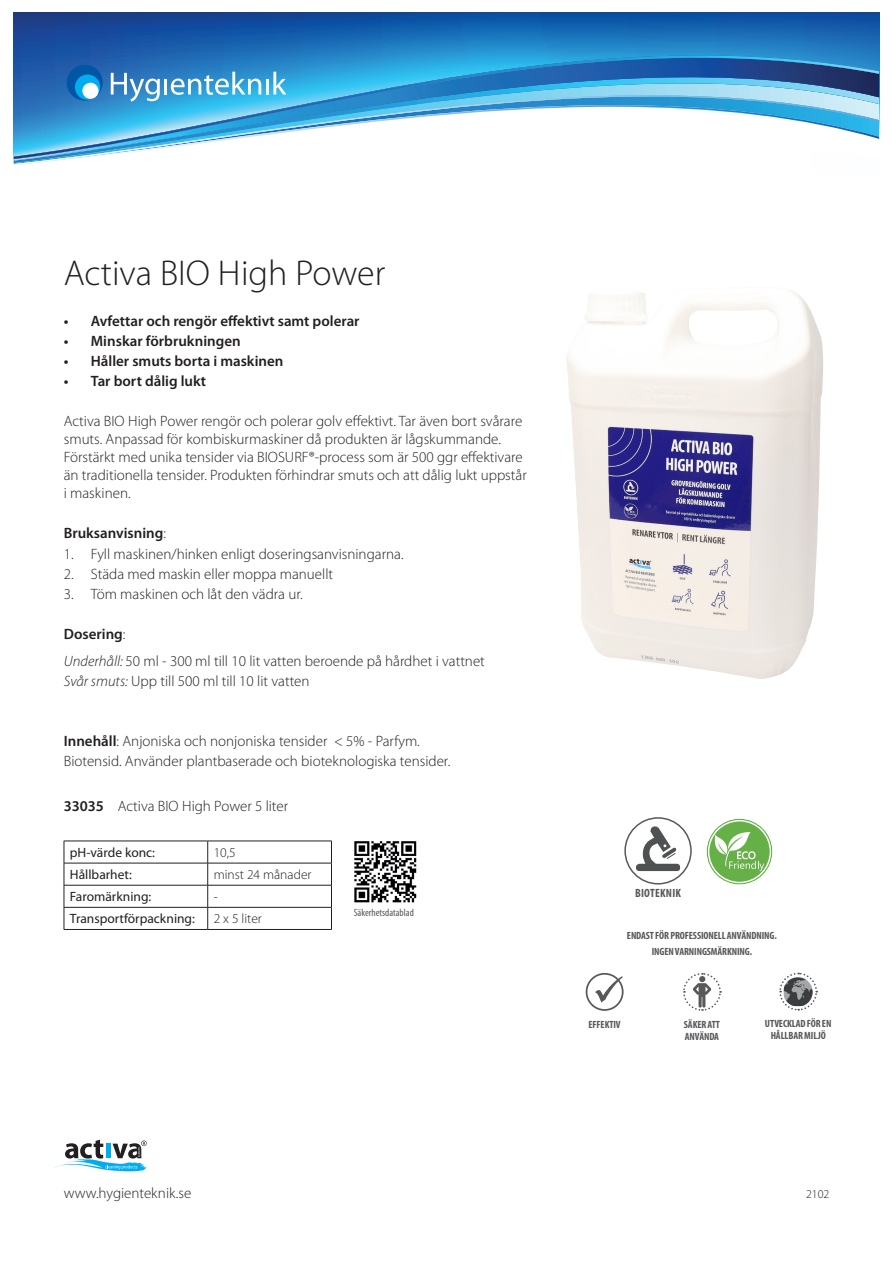
<style>
.page{position:relative;width:893px;height:1263px;background:#fff}
.page>*{position:absolute;margin:0;border:0;box-sizing:border-box;transform-origin:0 0}
.Brödtext_8p{font:300 36px "Myriad Pro";color:#231f20}
.Brödtext_8p-2{font:300 15px/18px "Myriad Pro";color:#231f20}
.Brödtext_8p-3{font:600 15px "Myriad Pro";color:#231f20}
.t1{font:13.5px "Myriad Pro";color:#231f20}
.t2{font:300 13.5px "Myriad Pro";color:#231f20}
.t3{font:700 condensed 12px "Myriad Pro";letter-spacing:.02em;color:#57585a}
.t4{font:300 12px "Myriad Pro";color:#231f20}
.t5{font:700 condensed 10.5px/12px "Myriad Pro";letter-spacing:-.01em;color:#57585a;text-align:center}
.Brödtext{font:condensed 10.5px "Myriad Pro";color:#57585a}
.s1{font-weight:300}
.s2{font-style:italic}
.s3{font-weight:600}
</style>
<div class="page">
<svg style="left:14px;top:12px;width:865px;height:25px;background:#1254a2"></svg>
<svg style="left:14px;top:37px;width:865px;height:124px;background:#3381c1"></svg>
<svg style="left:14px;top:56px;width:865px;height:103px"></svg>
<div style="left:67px;top:65px;width:36px;height:36px;background:#0155a5;border-radius:50%"></div>
<div style="left:75px;top:75px;width:25px;height:25px;background:#00aeef;border-radius:50%"></div>
<svg style="left:111px;top:73px;width:49px;height:29px"></svg>
<hr style="left:164px;top:79px;width:3px;height:16px;background:#fff">
<svg style="left:171px;top:72px;width:90px;height:23px"></svg>
<hr style="left:266px;top:79px;width:3px;height:16px;background:#fff">
<svg style="left:273px;top:72px;width:13px;height:23px"></svg>
<div style="left:82px;top:83px;width:17px;height:16px;background:#fff;border-radius:50%"></div>
<svg style="left:55px;top:1140px;width:92px;height:31px"></svg>
<hr style="left:64px;top:841px;width:144px;height:1px;background:#231f20">
<hr style="left:208px;top:841px;width:124px;height:1px;background:#231f20">
<hr style="left:64px;top:863px;width:144px;height:1px;background:#231f20">
<hr style="left:208px;top:863px;width:124px;height:1px;background:#231f20">
<hr style="left:64px;top:885px;width:144px;height:1px;background:#231f20">
<hr style="left:208px;top:885px;width:124px;height:1px;background:#231f20">
<hr style="left:64px;top:907px;width:144px;height:1px;background:#231f20">
<svg style="left:64px;top:841px;width:1px;height:88px"></svg>
<hr style="left:208px;top:907px;width:124px;height:1px;background:#231f20">
<svg style="left:207px;top:841px;width:1px;height:88px"></svg>
<svg style="left:331px;top:841px;width:1px;height:88px"></svg>
<hr style="left:64px;top:929px;width:144px;height:1px;background:#231f20">
<hr style="left:208px;top:929px;width:124px;height:1px;background:#231f20">
<img style="left:566px;top:290px;width:257px;height:389px">
<div style="left:586px;top:973px;width:38px;height:38px;border:2px solid #57585a;border-radius:50%"></div>
<svg style="left:595px;top:976px;width:28px;height:26px"></svg>
<svg style="left:683px;top:973px;width:39px;height:38px"></svg>
<svg style="left:779px;top:972px;width:39px;height:39px"></svg>
<svg style="left:708px;top:820px;width:63px;height:63px"></svg>
<svg style="left:636px;top:826px;width:44px;height:45px"></svg>
<div style="left:624px;top:817px;width:68px;height:67px;border:2px solid #57585a;border-radius:50%"></div>
<img style="left:354px;top:841px;width:63px;height:62px">
<p class="Brödtext_8p" style="left:64px;top:252px;width:323px">Activa BIO High Power</p>
<p class="Brödtext_8p-3" style="left:64px;top:311px;width:297px">• Avfettar och rengör effektivt samt polerar</p>
<p class="Brödtext_8p-3" style="left:64px;top:331px;width:178px">• Minskar förbrukningen</p>
<p class="Brödtext_8p-3" style="left:64px;top:351px;width:221px">• Håller smuts borta i maskinen</p>
<p class="Brödtext_8p-3" style="left:64px;top:371px;width:144px">• Tar bort dålig lukt</p>
<p class="Brödtext_8p-2" style="left:64px;top:412px;width:464px">Activa BIO High Power rengör och polerar golv effektivt. Tar även bort svårare smuts. Anpassad för kombiskurmaskiner då produkten är lågskummande.<br>Förstärkt med unika tensider via BIOSURF®-process som är 500 ggr effektivare än traditionella tensider. Produkten förhindrar smuts och att dålig lukt uppstår i maskinen.</p>
<p class="Brödtext_8p-3" style="left:64px;top:524px;width:104px">Bruksanvisning<span class="s1">:</span></p>
<p class="Brödtext_8p-2" style="left:64px;top:544px;width:341px">1. Fyll maskinen/hinken enligt doseringsanvisningarna.</p>
<p class="Brödtext_8p-2" style="left:64px;top:564px;width:271px">2. Städa med maskin eller moppa manuellt</p>
<p class="Brödtext_8p-2" style="left:64px;top:585px;width:240px">3. Töm maskinen och låt den vädra ur.</p>
<p class="Brödtext_8p-3" style="left:64px;top:624px;width:63px">Dosering<span class="s1">:</span></p>
<p class="Brödtext_8p-2" style="left:64px;top:651px;width:423px"><span class="s2">Underhåll:</span> 50 ml - 300 ml till 10 lit vatten beroende på hårdhet i vattnet</p>
<p class="Brödtext_8p-2" style="left:64px;top:671px;width:247px"><span class="s2">Svår smuts:</span> Upp till 500 ml till 10 lit vatten</p>
<p class="Brödtext_8p-2" style="left:64px;top:732px;width:358px"><span class="s3">Innehåll</span>: Anjoniska och nonjoniska tensider &lt; 5% - Parfym.</p>
<p class="Brödtext_8p-2" style="left:64px;top:752px;width:388px">Biotensid. Använder plantbaserade och bioteknologiska tensider.</p>
<p class="Brödtext_8p-2" style="left:64px;top:796px;width:226px"><span class="s3">33035</span> Activa BIO High Power 5 liter</p>
<p class="t1" style="left:70px;top:844px;width:87px">pH-värde konc:</p>
<p class="t2" style="left:214px;top:844px;width:24px">10,5</p>
<p class="t1" style="left:70px;top:866px;width:63px">Hållbarhet:</p>
<p class="t2" style="left:214px;top:866px;width:99px">minst 24 månader</p>
<p class="t1" style="left:70px;top:888px;width:83px">Faromärkning:</p>
<p class="t2" style="left:214px;top:889px;width:6px">-</p>
<p class="t1" style="left:70px;top:911px;width:127px">Transportförpackning:</p>
<p class="t2" style="left:214px;top:911px;width:50px">2 x 5 liter</p>
<p class="Brödtext" style="left:354px;top:906px;width:62px">Säkerhetsdatablad</p>
<p class="t3" style="left:635px;top:885px;width:48px">BIOTEKNIK</p>
<p class="t5" style="left:627px;top:929px;width:151px">ENDAST FÖR PROFESSIONELL ANVÄNDNING.</p>
<p class="t5" style="left:652px;top:946px;width:102px">INGEN VARNINGSMÄRKNING.</p>
<p class="t5" style="left:589px;top:1018px;width:34px">EFFEKTIV</p>
<p class="t5" style="left:684px;top:1018px;width:38px">SÄKER ATT</p>
<p class="t5" style="left:685px;top:1030px;width:36px">ANVÄNDA</p>
<p class="t5" style="left:765px;top:1018px;width:68px">UTVECKLAD FÖR EN<br>HÅLLBAR MILJÖ</p>
<p class="Brödtext_8p-2" style="left:64px;top:1183px;width:129px">www.hygienteknik.se</p>
<p class="t4" style="left:806px;top:1186px;width:25px">2102</p>
</div>
